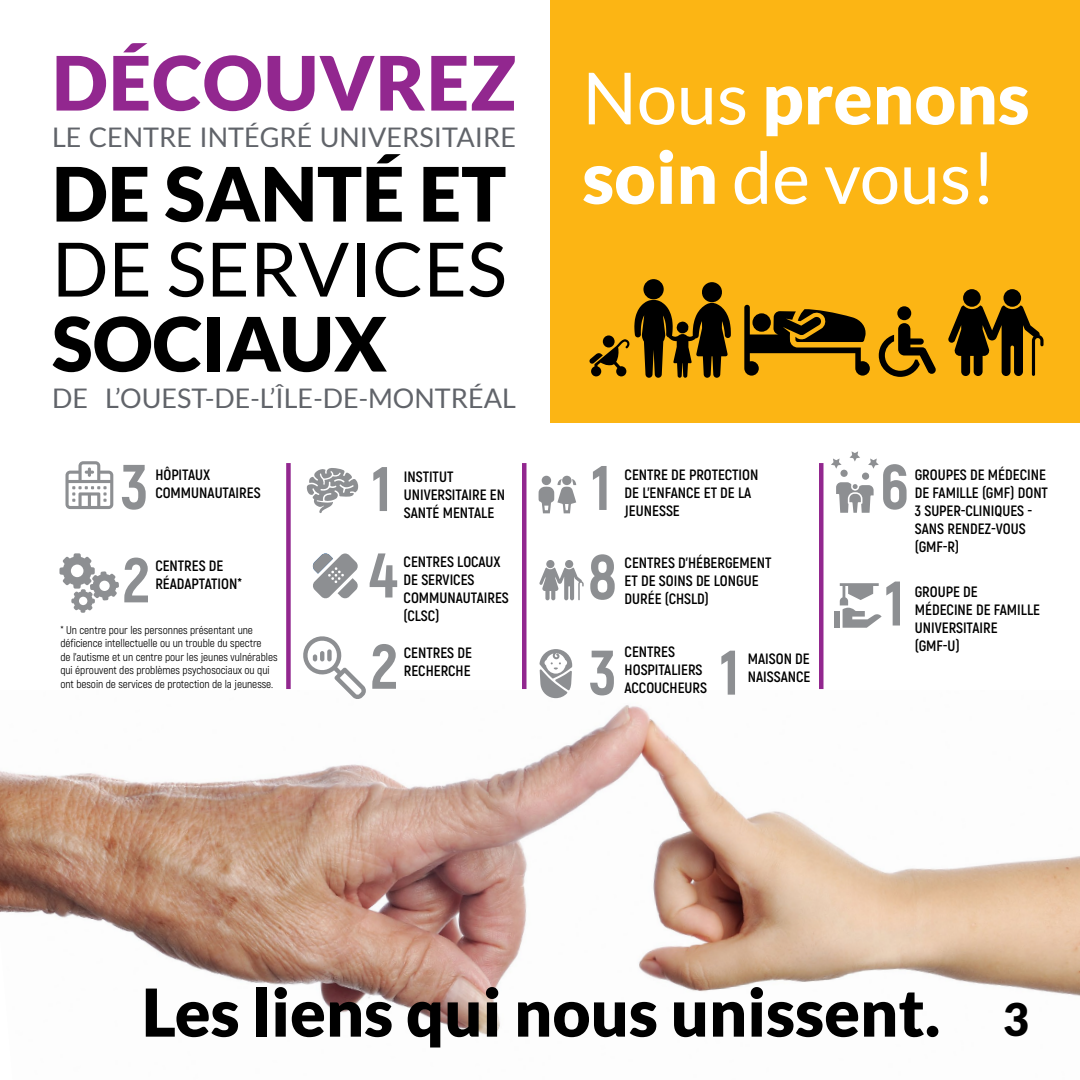
<style>
.page{position:relative;width:1080px;height:1080px;background:#fff}
.page>*{position:absolute;margin:0;border:0;box-sizing:border-box;transform-origin:0 0}
.t1{font:900 75px "Lato";color:#000}
.t2{font:75px "Lato";color:#000}
.t3{font:900 75px "Lato";letter-spacing:.015em;color:#92278f}
.t4{font:72px/79.5px "Lato";color:#fff}
.t5{font:900 66px "Lato";color:#000}
.t6{font:800 63px "Akrobat";color:#8d8f92}
.t7{font:900 45px "Lato";color:#000}
.t8{font:27px "Lato";color:#61646a}
.t9{font:700 15px/18px "Akrobat";color:#000}
.t10{font:11.25px/13.5px "Akrobat";letter-spacing:-.005em;color:#000}
.s1{font-weight:900}
</style>
<div class="page">
<div style="left:551px;top:0;width:529px;height:423px;background:#fcb514"></div>
<img style="left:0;top:698px;width:1080px;height:337px">
<svg style="left:65px;top:461px;width:48px;height:48px"></svg>
<svg style="left:307px;top:468px;width:51px;height:45px"></svg>
<svg style="left:59px;top:553px;width:59px;height:60px"></svg>
<div style="left:565px;top:560px;width:8px;height:8px;background:#8d8f92;border-radius:50%"></div>
<div style="left:546px;top:560px;width:8px;height:8px;background:#8d8f92;border-radius:50%"></div>
<svg style="left:539px;top:568px;width:45px;height:32px"></svg>
<svg style="left:301px;top:636px;width:66px;height:64px"></svg>
<hr style="left:320px;top:651px;width:4px;height:10px;background:#8d8f92;border-radius:2px">
<div style="left:327px;top:649px;width:5px;height:12px;background:#8d8f92;border-radius:2px"></div>
<svg style="left:312px;top:553px;width:46px;height:46px"></svg>
<div style="left:286px;top:463px;width:5px;height:226px;background:#92278f"></div>
<hr style="left:522px;top:463px;width:4px;height:226px;background:#92278f">
<div style="left:819px;top:463px;width:5px;height:226px;background:#92278f"></div>
<svg style="left:643px;top:279px;width:21px;height:20px"></svg>
<div style="left:897px;top:306px;width:14px;height:14px;background:#000;border-radius:50%"></div>
<svg style="left:879px;top:323px;width:57px;height:54px"></svg>
<svg style="left:589px;top:282px;width:142px;height:96px"></svg>
<svg style="left:744px;top:305px;width:126px;height:71px"></svg>
<div style="left:1003px;top:289px;width:18px;height:18px;background:#000;border-radius:50%"></div>
<div style="left:963px;top:289px;width:18px;height:18px;background:#000;border-radius:50%"></div>
<svg style="left:948px;top:305px;width:96px;height:71px"></svg>
<svg style="left:539px;top:649px;width:33px;height:49px"></svg>
<svg style="left:831px;top:451px;width:48px;height:62px"></svg>
<div style="left:542px;top:476px;width:9px;height:9px;background:#8d8f92;border-radius:50%"></div>
<div style="left:562px;top:476px;width:10px;height:9px;background:#8d8f92;border-radius:50%"></div>
<svg style="left:539px;top:479px;width:37px;height:34px"></svg>
<div style="left:834px;top:611px;width:6px;height:17px;background:#8d8f92"></div>
<svg style="left:840px;top:583px;width:42px;height:45px"></svg>
<h1 class="t3" style="left:52px;top:39px;width:466px">DÉCOUVREZ</h1>
<h3 class="t8" style="left:52px;top:122px;width:466px">LE CENTRE INTÉGRÉ UNIVERSITAIRE</h3>
<h1 class="t1" style="left:52px;top:150px;width:456px">DE SANTÉ ET</h1>
<h1 class="t2" style="left:52px;top:228px;width:456px">DE SERVICES</h1>
<h1 class="t1" style="left:52px;top:300px;width:337px">SOCIAUX</h1>
<h3 class="t8" style="left:52px;top:383px;width:466px">DE L’OUEST-DE-L’ÎLE-DE-MONTRÉAL</h3>
<h3 class="t6" style="left:121px;top:447px;width:28px">3</h3>
<p class="t9" style="left:155px;top:466px;width:107px">HÔPITAUX<br>COMMUNAUTAIRES</p>
<h3 class="t6" style="left:372px;top:449px;width:21px">1</h3>
<p class="t9" style="left:404px;top:468px;width:103px">INSTITUT<br>UNIVERSITAIRE EN<br>SANTÉ MENTALE</p>
<h3 class="t6" style="left:123px;top:540px;width:29px">2</h3>
<p class="t9" style="left:155px;top:557px;width:70px">CENTRES DE</p>
<p class="t9" style="left:155px;top:575px;width:88px">RÉADAPTATION*</p>
<p class="t10" style="left:60px;top:623px;width:219px">* Un centre pour les personnes présentant une déficience intellectuelle ou un trouble du spectre<br>de l’autisme et un centre pour les jeunes vulnérables qui éprouvent des problèmes psychosociaux ou qui ont besoin de services de protection de la jeunesse.</p>
<h3 class="t6" style="left:369px;top:535px;width:30px">4</h3>
<p class="t9" style="left:404px;top:553px;width:107px">CENTRES LOCAUX<br>DE SERVICES<br>COMMUNAUTAIRES (CLSC)</p>
<h3 class="t6" style="left:371px;top:627px;width:29px">2</h3>
<p class="t9" style="left:404px;top:644px;width:70px">CENTRES DE</p>
<p class="t9" style="left:404px;top:662px;width:68px">RECHERCHE</p>
<h2 class="t4" style="left:583px;top:58px;width:449px">Nous <span class="s1">prenons soin</span> de vous!</h2>
<h3 class="t6" style="left:591px;top:448px;width:21px">1</h3>
<p class="t9" style="left:625px;top:466px;width:135px">CENTRE DE PROTECTION<br>DE L’ENFANCE ET DE LA<br>JEUNESSE</p>
<h3 class="t6" style="left:588px;top:537px;width:31px">8</h3>
<p class="t9" style="left:625px;top:554px;width:148px">CENTRES D’HÉBERGEMENT<br>ET DE SOINS DE LONGUE</p>
<p class="t9" style="left:625px;top:590px;width:86px">DURÉE (CHSLD)</p>
<h3 class="t6" style="left:589px;top:633px;width:28px">3</h3>
<p class="t9" style="left:625px;top:643px;width:79px">CENTRES<br>HOSPITALIERS</p>
<p class="t9" style="left:625px;top:679px;width:84px">ACCOUCHEURS</p>
<h3 class="t6" style="left:720px;top:633px;width:21px">1</h3>
<p class="t9" style="left:748px;top:650px;width:64px">MAISON DE<br>NAISSANCE</p>
<h3 class="t6" style="left:880px;top:447px;width:30px">6</h3>
<p class="t9" style="left:915px;top:466px;width:135px">GROUPES DE MÉDECINE<br>DE FAMILLE (GMF) DONT<br>3 SUPER-CLINIQUES -<br>SANS RENDEZ-VOUS (GMF-R)</p>
<h3 class="t6" style="left:885px;top:563px;width:21px">1</h3>
<p class="t9" style="left:915px;top:583px;width:127px">GROUPE DE<br>MÉDECINE DE FAMILLE<br>UNIVERSITAIRE (GMF-U)</p>
<h3 class="t5" style="left:142px;top:974px;width:800px">Les liens qui nous unissent.</h3>
<h3 class="t7" style="left:1003px;top:993px;width:28px">3</h3>
</div>
